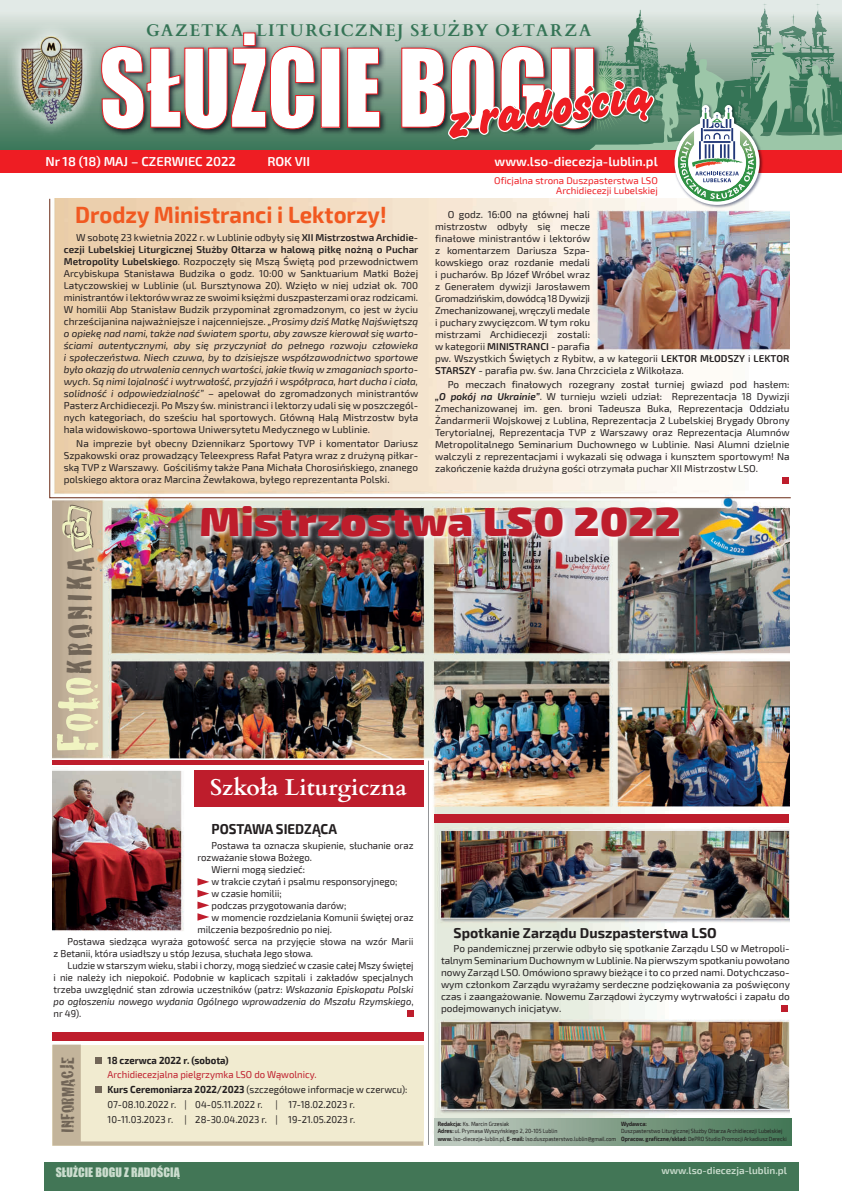
<style>
.page{position:relative;width:842px;height:1191px;background:#fff}
.page>*{position:absolute;margin:0;border:0;box-sizing:border-box;transform-origin:0 0}
.t1{font:100px "Impact";letter-spacing:.005em;color:#fff;scale:.9 1}
.t2{font:900 40.7px "Exo 2";letter-spacing:.01em;color:#be1d2c;scale:1.05 1}
.t3{font:35.9px "Cracked";letter-spacing:.1em;color:#716557;scale:1.04 1}
.t4{font:700 23px "Exo 2";color:#f15921;scale:.96 1}
.t5{font:700 23px "Cardo";color:#fff}
.t6{font:18.5px "Cracked";letter-spacing:.01em;color:#716557;scale:1.1 1}
.t7{font:700 17px "Cardo";letter-spacing:.075em;color:#357456}
.t8{font:700 14px "Exo 2";color:#231f20}
.t9{font:700 14px "Exo 2";color:#231f20;scale:.95 1}
.t10{font:600 13px "Exo 2";color:#fff}
.t11{font:12px "Impact";letter-spacing:.005em;color:#cbddce}
.t12{font:10px/12px "Exo 2";color:#231f20;text-align:justify}
.t13{font:10px/14.7px "Exo 2";color:#231f20;scale:.95 1}
.t14{font:italic 10px "Exo 2";color:#231f20;scale:.95 1}
.t15{font:600 10px "Exo 2";color:#cbddce}
.t16{font:700 10px "Exo 2";color:#231f20;scale:.95 1}
.t17{font:9.7px/10px "Exo 2";color:#ee1d23;text-align:right}
.t18{font:6px/7.2px "Exo 2";color:#231f20;scale:.88 1}
.t19{font:700 6px "Exo 2";color:#231f20;scale:.88 1}
.s1{font-weight:600}
.s2{font-style:italic}
.s3{font-weight:600;font-style:italic}
.s4{font-size:57.2px;color:#f0f3c1}
.s5{font-style:normal}
.s6{color:#be1d2c}
.s7{font-weight:700}
</style>
<div class="page">
<div style="left:0;top:0;width:842px;height:154px;background:linear-gradient(to bottom,#e9ebe9,#346d4e)"></div>
<div style="left:0;top:150px;width:842px;height:23px;background:#ee1d23"></div>
<div style="left:44px;top:1162px;width:754px;height:29px;background:#427656"></div>
<img style="left:6px;top:20px;width:93px;height:124px">
<img style="left:52px;top:498px;width:737px;height:635px">
<div style="left:434px;top:1118px;width:357px;height:27px;background:linear-gradient(to right,#c6cec5,#427352)"></div>
<img style="left:94px;top:28px;width:307px;height:122px">
<svg style="left:101px;top:32px;width:214px;height:98px;background:#5b595a"></svg>
<div style="left:321px;top:48px;width:19px;height:80px;border:1px solid #ee1d23"></div>
<svg style="left:347px;top:47px;width:34px;height:81px;background:#494044"></svg>
<svg style="left:401px;top:5px;width:441px;height:193px"></svg>
<svg style="left:49px;top:198px;width:742px;height:300px;background:#e9d8c5"></svg>
<div style="left:52px;top:1032px;width:372px;height:8px;background:#be1d2c"></div>
<div style="left:434px;top:813px;width:355px;height:9px;background:#be1d2c"></div>
<div style="left:52px;top:760px;width:372px;height:5px;background:#be1d2c"></div>
<hr style="left:428px;top:760px;width:1px;height:384px;background:#939598">
<svg style="left:62px;top:504px;width:32px;height:48px;background:#c6bb9d"></svg>
<svg style="left:52px;top:1044px;width:371px;height:101px;background:#ebe4ca"></svg>
<div style="left:194px;top:770px;width:230px;height:37px;background:#be1d2c"></div>
<svg style="left:197px;top:878px;width:12px;height:42px"></svg>
<img style="left:195px;top:497px;width:494px;height:60px">
<svg style="left:783px;top:477px;width:6px;height:6px"></svg>
<svg style="left:407px;top:1010px;width:6px;height:6px"></svg>
<svg style="left:782px;top:1005px;width:6px;height:6px"></svg>
<h3 class="t7" style="left:146px;top:16px;width:447px">GAZETKA LITURGICZNEJ SŁUŻBY OŁTARZA</h3>
<h1 class="t1" style="left:99px;top:10px;width:554px">SŁUŻCIE BOGU</h1>
<h3 class="t10" style="left:45px;top:155px;width:192px">Nr 18 (18) MAJ – CZERWIEC 2022</h3>
<h3 class="t10" style="left:267px;top:155px;width:44px">ROK VII</h3>
<h3 class="t10" style="left:495px;top:155px;width:165px">www.lso-diecezja-lublin.pl</h3>
<h3 class="t4" style="left:75px;top:205px;width:326px">Drodzy Ministranci i Lektorzy!</h3>
<p class="t12" style="left:64px;top:232px;width:356px;text-indent:12px">W sobotę 23 kwietnia 2022 r. w Lublinie odbyły się <span class="s1">XII Mistrzostwa Archidie&shy;cezji Lubelskiej Liturgicznej Służby Ołtarza w halową piłkę nożną o Puchar Metropolity Lubelskiego</span>. Rozpoczęły się Mszą Świętą pod przewodnictwem Arcybiskupa Stanisława Budzika o godz. 10:00 w Sanktuarium Matki Bożej Latyczowskiej w Lublinie (ul. Bursztynowa 20). Wzięło w niej udział ok. 700 ministrantów i lektorów wraz ze swoimi księżmi duszpasterzami oraz rodzicami.<br>W homilii Abp Stanisław Budzik przypominał zgromadzonym, co jest w życiu chrześcijanina najważniejsze i najcenniejsze. <span class="s2">„Prosimy dziś Matkę Najświętszą o opiekę nad nami, także nad światem sportu, aby zawsze kierował się warto&shy;ściami autentycznymi, aby się przyczyniał do pełnego rozwoju człowieka i społeczeństwa. Niech czuwa, by to dzisiejsze współzawodnictwo sportowe było okazją do utrwalenia cennych wartości, jakie tkwią w zmaganiach sporto&shy;wych. Są nimi lojalność i wytrwałość, przyjaźń i współpraca, hart ducha i ciała, solidność i odpowiedzialność”</span> – apelował do zgromadzonych ministrantów Pasterz Archidiecezji. Po Mszy św. ministranci i lektorzy udali się w poszczegól&shy;nych kategoriach, do sześciu hal sportowych. Główną Halą Mistrzostw była hala widowiskowo-sportowa Uniwersytetu Medycznego w Lublinie.</p>
<p class="t12" style="left:64px;top:438px;width:356px;text-indent:12px">Na imprezie był obecny Dziennikarz Sportowy TVP i komentator Dariusz Szpakowski oraz prowadzący Teleexpress Rafał Patyra wraz z drużyną piłkar&shy;ską TVP z Warszawy. Gościliśmy także Pana Michała Chorosińskiego, znanego polskiego aktora oraz Marcina Żewłakowa, byłego reprezentanta Polski.</p>
<p class="t17" style="left:494px;top:176px;width:165px">Oficjalna strona Duszpasterstwa LSO<br>Archidiecezji Lubelskiej</p>
<p class="t12" style="left:435px;top:208px;width:356px;text-align:left;text-indent:13px">O godz. 16:00 na głównej hali<br>mistrzostw odbyły się mecze<br>finałowe ministrantów i lektorów<br>z komentarzem Dariusza Szpa-<br>kowskiego oraz rozdanie medali<br>i pucharów. Bp Józef Wróbel wraz<br>z Generałem dywizji Jarosławem<br>Gromadzińskim, dowódcą 18 Dywizji<br>Zmechanizowanej, wręczyli medale<br>i puchary zwycięzcom. W tym roku<br>mistrzami Archidiecezji zostali:<br>w kategorii <span class="s1">MINISTRANCI</span> - parafia<br>pw. Wszystkich Świętych z Rybitw, a w kategorii <span class="s1">LEKTOR MŁODSZY</span> i <span class="s1">LEKTOR STARSZY</span> - parafia pw. św. Jana Chrzciciela z Wilkołaza.</p>
<p class="t12" style="left:435px;top:378px;width:356px;text-indent:12px">Po meczach finałowych rozegrany został turniej gwiazd pod hasłem: <span class="s3">„O pokój na Ukrainie”</span>. W turnieju wzieli udział: Reprezentacja 18 Dywizji Zmechanizowanej im. gen. broni Tadeusza Buka, Reprezentacja Oddziału Żandarmerii Wojskowej z Lublina, Reprezentacja 2 Lubelskiej Brygady Obrony Terytorialnej, Reprezentacja TVP z Warszawy oraz Reprezentacja Alumnów Metropolitalnego Seminarium Duchownego w Lublinie. Nasi Alumni dzielnie walczyli z reprezentacjami i wykazali się odwaga i kunsztem sportowym! Na zakończenie każda drużyna gości otrzymała puchar XII Mistrzostw LSO.</p>
<h3 class="t3" style="left:63px;top:752px;width:189px;rotate:-90deg"><span class="s4">Foto</span>KRONIKA</h3>
<h2 class="t2" style="left:200px;top:498px;width:459px">Mistrzostwa LSO 2022</h2>
<h3 class="t5" style="left:210px;top:769px;width:198px">Szkoła Liturgiczna</h3>
<h3 class="t9" style="left:211px;top:820px;width:134px">POSTAWA SIEDZĄCA</h3>
<p class="t13" style="left:211px;top:838px;width:214px">Postawa ta oznacza skupienie, słuchanie oraz</p>
<p class="t13" style="left:197px;top:850px;width:122px">rozważanie słowa Bożego.</p>
<p class="t13" style="left:211px;top:862px;width:100px">Wierni mogą siedzieć:</p>
<p class="t13" style="left:211px;top:874px;width:197px">w trakcie czytań i psalmu responsoryjnego;</p>
<p class="t13" style="left:211px;top:886px;width:75px">w czasie homilii;</p>
<p class="t13" style="left:211px;top:898px;width:143px">podczas przygotowania darów;</p>
<p class="t13" style="left:211px;top:910px;width:214px">w momencie rozdzielania Komunii świętej oraz</p>
<p class="t13" style="left:197px;top:922px;width:143px">milczenia bezpośrednio po niej.</p>
<p class="t13" style="left:67px;top:934px;width:366px">Postawa siedząca wyraża gotowość serca na przyjęcie słowa na wzór Marii</p>
<p class="t13" style="left:53px;top:946px;width:275px">z Betanii, która usiadłszy u stóp Jezusa, słuchała Jego słowa.</p>
<p class="t13" style="left:68px;top:958px;width:366px">Ludzie w starszym wieku, słabi i chorzy, mogą siedzieć w czasie całej Mszy świętej</p>
<p class="t13" style="left:54px;top:970px;width:380px">i nie należy ich niepokoić. Podobnie w kaplicach szpitali i zakładów specjalnych</p>
<p class="t13" style="left:54px;top:982px;width:380px">trzeba uwzględnić stan zdrowia uczestników (patrz: <span class="s2">Wskazania Episkopatu Polski</span></p>
<p class="t14" style="left:54px;top:995px;width:380px">po ogłoszeniu nowego wydania Ogólnego wprowadzenia do Mszału Rzymskiego<span class="s5">,</span></p>
<p class="t13" style="left:54px;top:1006px;width:31px">nr 49).</p>
<h3 class="t6" style="left:59px;top:1133px;width:71px;rotate:-90deg">INFORMACJE</h3>
<p class="t16" style="left:108px;top:1055px;width:129px">18 czerwca 2022 r. (sobota)</p>
<p class="t13" style="left:108px;top:1067px;width:317px"><span class="s6">Archidiecezjalna pielgrzymka LSO do Wąwolnicy.<br></span><span class="s7">Kurs Ceremoniarza 2022/2023</span> (szczegółowe informacje w czerwcu):<br>07-08.10.2022 r. | 04-05.11.2022 r.</p>
<p class="t13" style="left:108px;top:1097px;width:262px;text-align:right">| 17-18.02.2023 r.<br>10-11.03.2023 r. | 28-30.04.2023 r. | 19-21.05.2023 r.</p>
<p class="t11" style="left:56px;top:1162px;width:126px">SŁUŻCIE BOGU Z RADOŚCIĄ</p>
<h3 class="t8" style="left:454px;top:924px;width:265px">Spotkanie Zarządu Duszpasterstwa LSO</h3>
<p class="t12" style="left:441px;top:942px;width:350px;text-indent:12px">Po pandemicznej przerwie odbyło się spotkanie Zarządu LSO w Metropoli&shy;talnym Seminarium Duchownym w Lublinie. Na pierwszym spotkaniu powołano nowy Zarząd LSO. Omówiono sprawy bieżące i to co przed nami. Dotychczaso&shy;wym członkom Zarządu wyrażamy serdeczne podziękowania za poświęcony czas i zaangażowanie. Nowemu Zarządowi życzymy wytrwałości i zapału do podejmowanych inicjatyw.</p>
<p class="t18" style="left:438px;top:1120px;width:204px"><span class="s7">Redakcja:</span> Ks. Marcin Grzesiak<br><span class="s7">Adres:</span> ul. Prymasa Wyszyńskiego 2, 20-105 Lublin<br><span class="s7">www.</span> lso-diecezja-lublin.pl, <span class="s7">E-mail:</span> lso.duszpasterstwo.lublin@gmail.com</p>
<p class="t19" style="left:621px;top:1121px;width:31px">Wydawca:</p>
<p class="t18" style="left:621px;top:1127px;width:190px">Duszpasterstwo Liturgicznej Służby Ołtarza Archidiecezji Lubelskiej<br><span class="s7">Opracow. graficzne/skład:</span> DePRO Studio Promocji Arkadiusz Derecki</p>
<p class="t15" style="left:661px;top:1166px;width:127px">www.lso-diecezja-lublin.pl</p>
</div>
